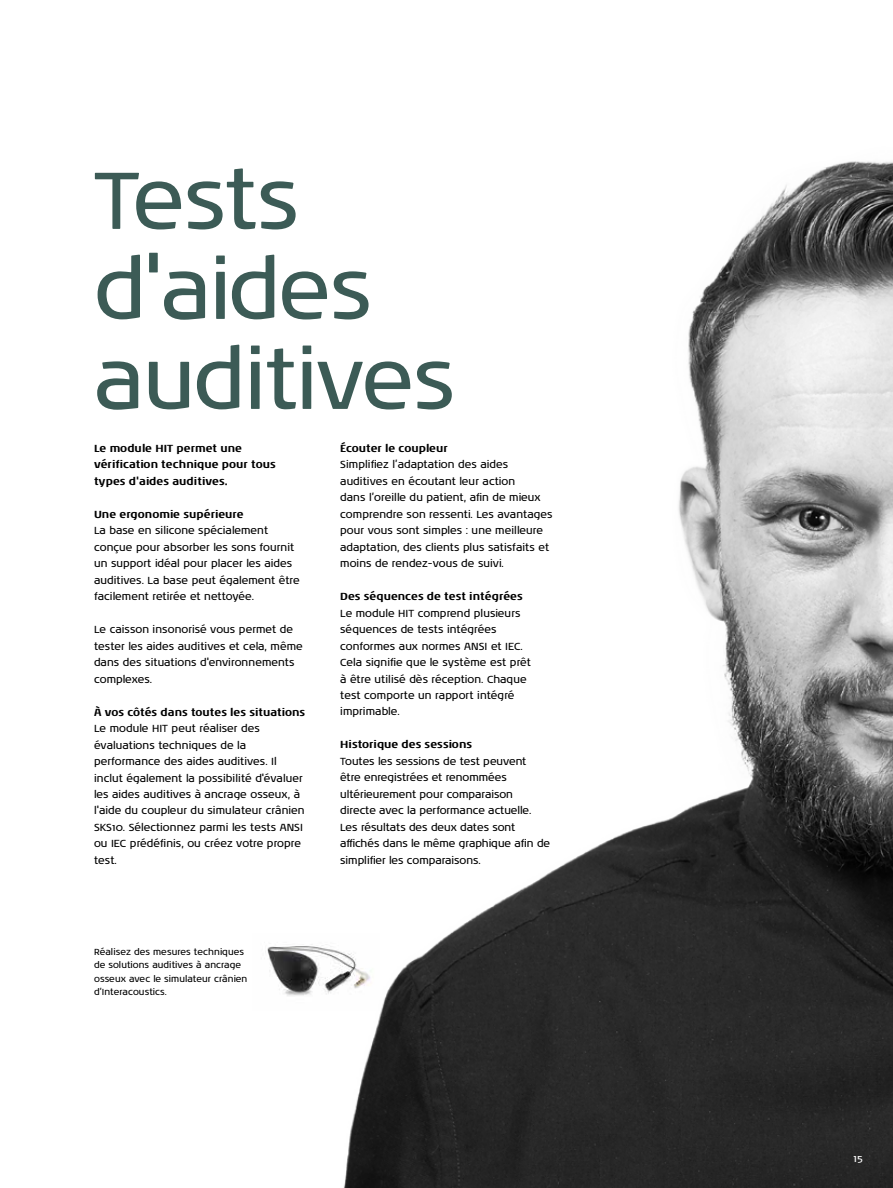
<style>
.page{position:relative;width:893px;height:1188px;background:#fff}
.page>*{position:absolute;margin:0;border:0;box-sizing:border-box;transform-origin:0 0}
.t1{font:82.5px/90px "Noa LT Pro";letter-spacing:-.015em;color:#3c5b56}
.t2{font:10.5px/16.5px "Noa LT Pro";color:#000}
.t3{font:700 10.5px/16.5px "Noa LT Pro";color:#000}
.t4{font:10.5px "Noa LT Pro";color:#fff}
.t5{font:9px/13.5px "Noa LT Pro";color:#000}
</style>
<div class="page">
<img style="left:343px;top:161px;width:550px;height:1027px">
<img style="left:265px;top:934px;width:114px;height:76px">
<img style="left:268px;top:946px;width:49px;height:45px">
<h1 class="t1" style="left:94px;top:153px;width:363px">Tests d'aides auditives</h1>
<p class="t3" style="left:340px;top:439px;width:109px">Écouter le coupleur</p>
<p class="t2" style="left:340px;top:456px;width:214px">Simplifiez l’adaptation des aides auditives en écoutant leur action<br>dans l’oreille du patient, afin de mieux comprendre son ressenti. Les avantages pour vous sont simples : une meilleure adaptation, des clients plus satisfaits et moins de rendez-vous de suivi.</p>
<p class="t3" style="left:340px;top:587px;width:184px">Des séquences de test intégrées</p>
<p class="t2" style="left:340px;top:604px;width:192px">Le module HIT comprend plusieurs séquences de tests intégrées conformes aux normes ANSI et IEC.<br>Cela signifie que le système est prêt à être utilisé dès réception. Chaque test comporte un rapport intégré imprimable.</p>
<p class="t3" style="left:340px;top:736px;width:134px">Historique des sessions</p>
<p class="t2" style="left:340px;top:753px;width:211px">Toutes les sessions de test peuvent<br>être enregistrées et renommées ultérieurement pour comparaison directe avec la performance actuelle.<br>Les résultats des deux dates sont affichés dans le même graphique afin de simplifier les comparaisons.</p>
<p class="t3" style="left:94px;top:439px;width:183px">Le module HIT permet une vérification technique pour tous types d'aides auditives.</p>
<p class="t3" style="left:94px;top:505px;width:151px">Une ergonomie supérieure</p>
<p class="t2" style="left:94px;top:522px;width:207px">La base en silicone spécialement conçue pour absorber les sons fournit un support idéal pour placer les aides auditives. La base peut également être facilement retirée et nettoyée.</p>
<p class="t2" style="left:94px;top:621px;width:210px">Le caisson insonorisé vous permet de tester les aides auditives et cela, même dans des situations d'environnements complexes.</p>
<p class="t3" style="left:94px;top:703px;width:213px">À vos côtés dans toutes les situations</p>
<p class="t2" style="left:94px;top:720px;width:212px">Le module HIT peut réaliser des évaluations techniques de la performance des aides auditives. Il inclut également la possibilité d'évaluer les aides auditives à ancrage osseux, à l'aide du coupleur du simulateur crânien SKS10. Sélectionnez parmi les tests ANSI ou IEC prédéfinis, ou créez votre propre test.</p>
<p class="t5" style="left:94px;top:945px;width:155px">Réalisez des mesures techniques de solutions auditives à ancrage osseux avec le simulateur crânien d’Interacoustics.</p>
<p class="t4" style="left:853px;top:1151px;width:11px">15</p>
</div>
